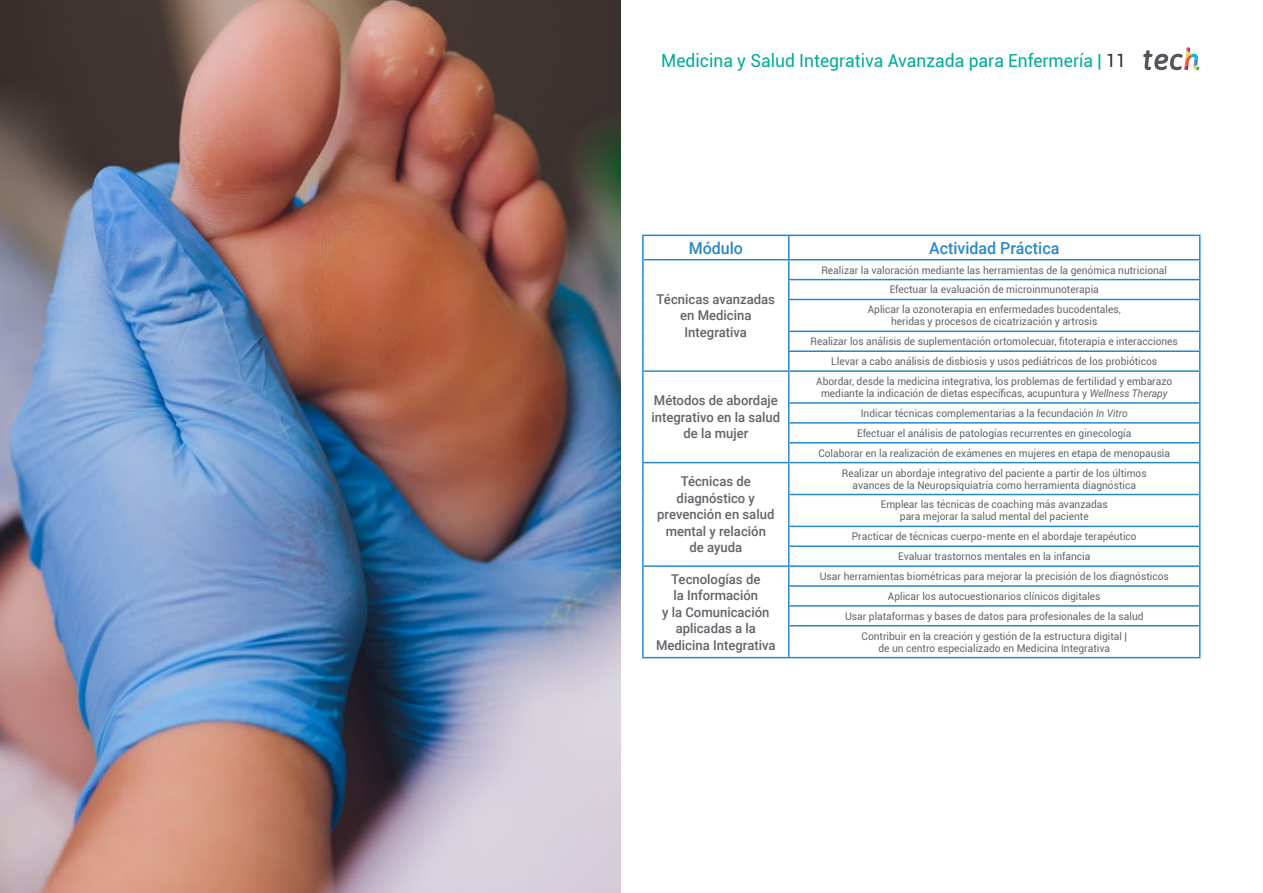
<style>
.page{position:relative;width:1263px;height:893px;background:#fff}
.page>*{position:absolute;margin:0;border:0;box-sizing:border-box;transform-origin:0 0}
.t1{font:18px "Roboto";color:#00aa97}
.t2{font:500 16.5px "Roboto";color:#2988c9}
.t3{font:500 13.5px/16.5px "Roboto";color:#61646a;text-align:center}
.t4{font:10.5px/20px "Roboto";color:#61646a;text-align:center}
.s1{color:#312e20}
.s2{font-style:italic}
</style>
<div class="page">
<hr style="left:642px;top:657px;width:147px;height:1px;background:#2488c9">
<hr style="left:642px;top:463px;width:2px;height:31px;background:#2988c9">
<hr style="left:788px;top:463px;width:1px;height:31px;background:#2988c9">
<hr style="left:642px;top:494px;width:2px;height:32px;background:#2988c9">
<hr style="left:788px;top:494px;width:1px;height:32px;background:#2988c9">
<hr style="left:642px;top:526px;width:2px;height:20px;background:#2988c9">
<hr style="left:642px;top:546px;width:2px;height:20px;background:#2988c9">
<hr style="left:642px;top:566px;width:2px;height:20px;background:#2988c9">
<hr style="left:642px;top:586px;width:2px;height:20px;background:#2988c9">
<hr style="left:642px;top:606px;width:2px;height:20px;background:#2988c9">
<svg style="left:788px;top:526px;width:1px;height:100px"></svg>
<hr style="left:642px;top:626px;width:2px;height:31px;background:#2988c9">
<hr style="left:788px;top:626px;width:1px;height:31px;background:#2988c9">
<hr style="left:789px;top:402px;width:410px;height:2px;background:#2988c9">
<hr style="left:789px;top:422px;width:410px;height:2px;background:#2988c9">
<hr style="left:789px;top:442px;width:410px;height:1px;background:#2988c9">
<hr style="left:789px;top:462px;width:410px;height:1px;background:#2988c9">
<hr style="left:789px;top:494px;width:410px;height:1px;background:#2988c9">
<hr style="left:789px;top:526px;width:410px;height:1px;background:#2988c9">
<hr style="left:644px;top:259px;width:144px;height:1px;background:#2988c9">
<hr style="left:642px;top:260px;width:2px;height:20px;background:#2488c9">
<svg style="left:642px;top:280px;width:2px;height:19px"></svg>
<hr style="left:642px;top:299px;width:2px;height:32px;background:#2488c9">
<hr style="left:642px;top:331px;width:2px;height:20px;background:#2488c9">
<svg style="left:642px;top:351px;width:2px;height:19px"></svg>
<hr style="left:644px;top:565px;width:144px;height:2px;background:#2988c9">
<hr style="left:642px;top:235px;width:147px;height:1px;background:#2488c9">
<hr style="left:642px;top:236px;width:2px;height:24px;background:#2488c9">
<hr style="left:789px;top:235px;width:411px;height:1px;background:#2488c9">
<hr style="left:788px;top:259px;width:412px;height:1px;background:#2488c9">
<svg style="left:788px;top:236px;width:1px;height:63px"></svg>
<svg style="left:1199px;top:236px;width:1px;height:63px"></svg>
<hr style="left:788px;top:299px;width:412px;height:1px;background:#2488c9">
<hr style="left:788px;top:300px;width:1px;height:31px;background:#2488c9">
<hr style="left:1199px;top:300px;width:1px;height:31px;background:#2488c9">
<svg style="left:788px;top:332px;width:1px;height:38px"></svg>
<svg style="left:1199px;top:332px;width:1px;height:38px"></svg>
<hr style="left:1199px;top:372px;width:1px;height:31px;background:#2488c9">
<hr style="left:789px;top:545px;width:411px;height:2px;background:#2488c9">
<hr style="left:789px;top:565px;width:411px;height:2px;background:#2488c9">
<hr style="left:789px;top:585px;width:411px;height:2px;background:#2488c9">
<hr style="left:789px;top:605px;width:411px;height:2px;background:#2488c9">
<hr style="left:789px;top:625px;width:411px;height:1px;background:#2488c9">
<hr style="left:789px;top:657px;width:411px;height:1px;background:#2488c9">
<hr style="left:788px;top:279px;width:412px;height:1px;background:#2488c9">
<hr style="left:788px;top:331px;width:412px;height:1px;background:#2488c9">
<hr style="left:788px;top:350px;width:412px;height:2px;background:#2488c9">
<hr style="left:789px;top:370px;width:411px;height:2px;background:#2488c9">
<svg style="left:1199px;top:403px;width:1px;height:60px"></svg>
<hr style="left:1199px;top:463px;width:1px;height:31px;background:#2488c9">
<hr style="left:1199px;top:494px;width:1px;height:32px;background:#2488c9">
<svg style="left:1199px;top:526px;width:1px;height:99px"></svg>
<hr style="left:1199px;top:626px;width:1px;height:31px;background:#2488c9">
<hr style="left:642px;top:370px;width:147px;height:2px;background:#2988c9">
<hr style="left:642px;top:372px;width:2px;height:31px;background:#2988c9">
<hr style="left:788px;top:372px;width:1px;height:31px;background:#2988c9">
<hr style="left:642px;top:403px;width:2px;height:20px;background:#2988c9">
<hr style="left:642px;top:423px;width:2px;height:20px;background:#2988c9">
<svg style="left:642px;top:443px;width:2px;height:19px"></svg>
<svg style="left:788px;top:403px;width:1px;height:59px"></svg>
<hr style="left:642px;top:462px;width:147px;height:1px;background:#2988c9">
<img style="left:0;top:0;width:621px;height:893px">
<svg style="left:1143px;top:47px;width:56px;height:24px"></svg>
<h1 class="t1" style="left:661px;top:48px;width:466px">Medicina y Salud Integrativa Avanzada para Enfermería | <span class="s1">11</span></h1>
<h2 class="t2" style="left:689px;top:236px;width:56px">Módulo</h2>
<h2 class="t2" style="left:929px;top:236px;width:132px">Actividad Práctica</h2>
<p class="t3" style="left:657px;top:290px;width:120px">Técnicas avanzadas en Medicina<br>Integrativa</p>
<p class="t4" style="left:821px;top:259px;width:347px">Realizar la valoración mediante las herramientas de la genómica nutricional<br>Efectuar la evaluación de microinmunoterapia<br>Aplicar la ozonoterapia en enfermedades bucodentales,</p>
<p class="t4" style="left:811px;top:311px;width:369px">heridas y procesos de cicatrización y artrosis<br>Realizar los análisis de suplementación ortomolecuar, fitoterapia e interacciones<br>Llevar a cabo análisis de disbiosis y usos pediátricos de los probióticos</p>
<p class="t3" style="left:651px;top:392px;width:130px">Métodos de abordaje integrativo en la salud de la mujer</p>
<p class="t4" style="left:816px;top:375px;width:358px;line-height:12px">Abordar, desde la medicina integrativa, los problemas de fertilidad y embarazo mediante la indicación de dietas específicas, acupuntura y <span class="s2">Wellness Therapy</span></p>
<p class="t4" style="left:818px;top:403px;width:353px">Indicar técnicas complementarias a la fecundación <span class="s2">In Vitro<br></span>Efectuar el análisis de patologías recurrentes en ginecología<br>Colaborar en la realización de exámenes en mujeres en etapa de menopausia</p>
<p class="t3" style="left:657px;top:473px;width:119px">Técnicas de diagnóstico y prevención en salud mental y relación de ayuda</p>
<p class="t4" style="left:842px;top:466px;width:306px;line-height:12px">Realizar un abordaje integrativo del paciente a partir de los últimos avances de la Neuropsiquiatría como herramienta diagnóstica</p>
<p class="t4" style="left:881px;top:498px;width:229px;line-height:12px">Emplear las técnicas de coaching más avanzadas para mejorar la salud mental del paciente</p>
<p class="t4" style="left:852px;top:526px;width:286px">Practicar de técnicas cuerpo-mente en el abordaje terapéutico<br>Evaluar trastornos mentales en la infancia</p>
<p class="t3" style="left:656px;top:570px;width:121px">Tecnologías de<br>la Información<br>y la Comunicación aplicadas a la<br>Medicina Integrativa</p>
<p class="t4" style="left:820px;top:566px;width:351px">Usar herramientas biométricas para mejorar la precisión de los diagnósticos Aplicar los autocuestionarios clínicos digitales<br>Usar plataformas y bases de datos para profesionales de la salud<br>Contribuir en la creación y gestión de la estructura digital |</p>
<p class="t4" style="left:878px;top:637px;width:233px">de un centro especializado en Medicina Integrativa</p>
</div>
